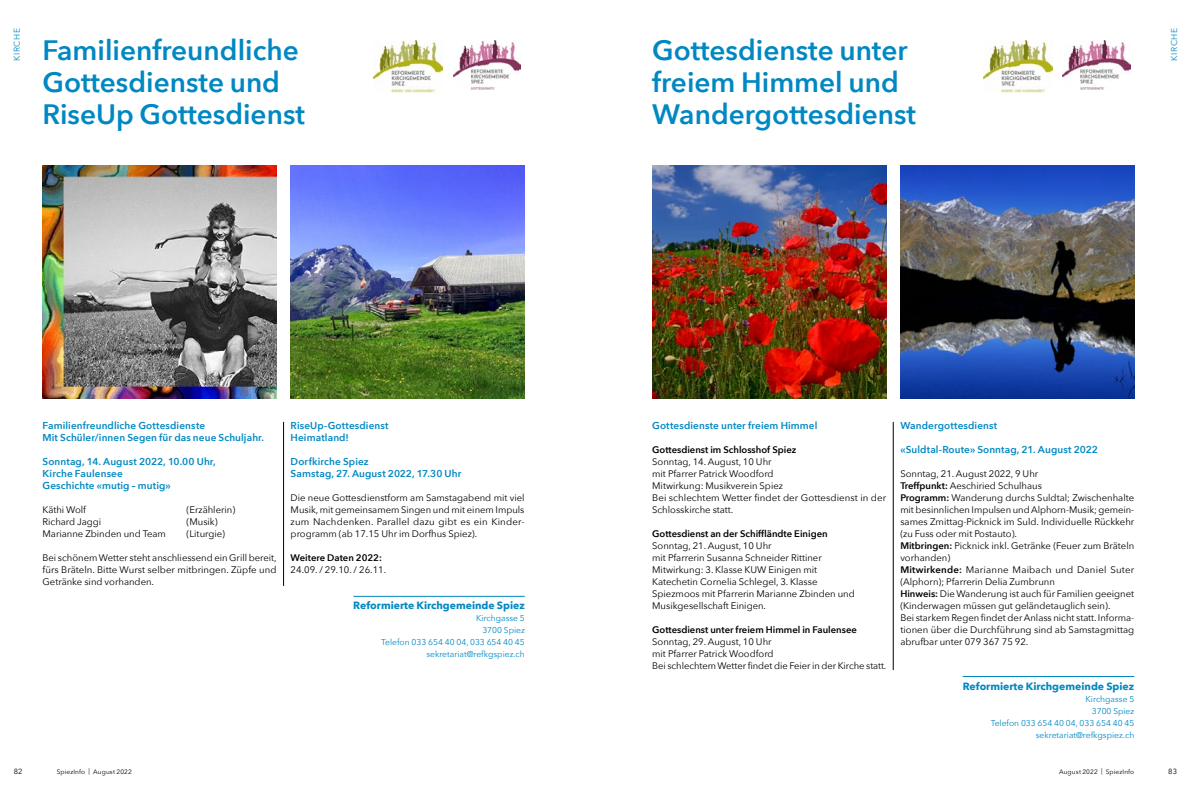
<style>
.page{position:relative;width:1191px;height:794px;background:#fff}
.page>*{position:absolute;margin:0;border:0;box-sizing:border-box;transform-origin:0 0}
.t1{font:600 28px/32px "Avenir Next";color:#0088c2}
.t2{font:700 10.5px "Avenir Next";color:#0088c2}
.t3{font:600 10px/12px "Avenir Next";letter-spacing:.01em;color:#0088c2}
.t4{font:9.5px/12px "Avenir Next";color:#000}
.t5{font:600 9.5px "Avenir Next";color:#000}
.t6{font:8.5px/12px "Avenir Next";color:#0088c2;text-align:right}
.t7{font:7.5px "Avenir Next";color:#000}
.t8{font:6.5px "Avenir Next";letter-spacing:.02em;color:#000}
.s1{font-weight:600}
</style>
<div class="page">
<hr style="left:283px;top:422px;width:1px;height:164px;background:#000">
<hr style="left:893px;top:422px;width:1px;height:248px;background:#000">
<img style="left:43px;top:166px;width:233px;height:232px">
<img style="left:652px;top:166px;width:234px;height:232px">
<img style="left:291px;top:166px;width:233px;height:232px">
<img style="left:900px;top:166px;width:234px;height:232px">
<hr style="left:353px;top:596px;width:172px;height:1px;background:#0088c2">
<hr style="left:962px;top:676px;width:172px;height:1px;background:#0088c2">
<img style="left:453px;top:40px;width:67px;height:50px">
<img style="left:1063px;top:40px;width:67px;height:50px">
<img style="left:373px;top:40px;width:70px;height:52px">
<img style="left:983px;top:40px;width:69px;height:52px">
<p class="t6" style="left:11px;top:61px;width:34px;rotate:-90deg">KIRCHE</p>
<h1 class="t1" style="left:43px;top:34px;width:264px">Familienfreundliche<br>Gottesdienste und<br>RiseUp Gottesdienst</h1>
<h1 class="t1" style="left:652px;top:34px;width:265px">Gottesdienste unter freiem Himmel und<br>Wandergottesdienst</h1>
<p class="t6" style="left:1167px;top:61px;width:34px;rotate:-90deg">KIRCHE</p>
<p class="t3" style="left:43px;top:419px;width:223px">Familienfreundliche Gottesdienste<br>Mit Schüler/innen Segen für das neue Schuljahr.</p>
<p class="t3" style="left:43px;top:455px;width:175px">Sonntag, 14. August 2022, 10.00 Uhr,<br>Kirche Faulensee<br>Geschichte «mutig – mutig»</p>
<p class="t4" style="left:43px;top:503px;width:45px">Käthi Wolf</p>
<p class="t4" style="left:187px;top:503px;width:50px">(Erzählerin)</p>
<p class="t4" style="left:43px;top:515px;width:60px">Richard Jaggi</p>
<p class="t4" style="left:187px;top:515px;width:33px">(Musik)</p>
<p class="t4" style="left:43px;top:527px;width:125px">Marianne Zbinden und Team</p>
<p class="t4" style="left:187px;top:527px;width:40px">(Liturgie)</p>
<p class="t4" style="left:43px;top:551px;width:236px;text-align:justify">Bei schönem Wetter steht anschliessend ein Grill bereit, fürs Bräteln. Bitte Wurst selber mitbringen. Züpfe und Getränke sind vorhanden.</p>
<p class="t3" style="left:291px;top:419px;width:99px">RiseUp-Gottesdienst<br>Heimatland!</p>
<p class="t3" style="left:291px;top:455px;width:172px">Dorfkirche Spiez<br>Samstag, 27. August 2022, 17.30 Uhr</p>
<p class="t4" style="left:291px;top:491px;width:235px;text-align:justify">Die neue Gottesdienstform am Samstagabend mit viel Musik, mit gemeinsamem Singen und mit einem Impuls zum Nachdenken. Parallel dazu gibt es ein Kinder&shy;programm (ab 17.15 Uhr im Dorfhus Spiez).</p>
<p class="t5" style="left:291px;top:550px;width:93px">Weitere Daten 2022:</p>
<p class="t4" style="left:291px;top:563px;width:97px">24.09. / 29.10. / 26.11.</p>
<p class="t2" style="left:353px;top:596px;width:173px">Reformierte Kirchgemeinde Spiez</p>
<p class="t6" style="left:381px;top:612px;width:145px">Kirchgasse 5<br>3700 Spiez<br>Telefon 033 654 40 04, 033 654 40 45 sekretariat@refkgspiez.ch</p>
<p class="t3" style="left:652px;top:419px;width:167px">Gottesdienste unter freiem Himmel</p>
<p class="t5" style="left:652px;top:441px;width:146px">Gottesdienst im Schlosshof Spiez</p>
<p class="t4" style="left:652px;top:455px;width:235px">Sonntag, 14. August, 10 Uhr<br>mit Pfarrer Patrick Woodford<br>Mitwirkung: Musikverein Spiez<br>Bei schlechtem Wetter findet der Gottesdienst in der<br>Schlosskirche statt.</p>
<p class="t5" style="left:652px;top:526px;width:177px">Gottesdienst an der Schiffländte Einigen</p>
<p class="t4" style="left:652px;top:539px;width:204px">Sonntag, 21. August, 10 Uhr<br>mit Pfarrerin Susanna Schneider Rittiner Mitwirkung: 3. Klasse KUW Einigen mit Katechetin Cornelia Schlegel, 3. Klasse Spiezmoos mit Pfarrerin Marianne Zbinden und Musikgesellschaft Einigen.</p>
<p class="t5" style="left:652px;top:622px;width:206px">Gottesdienst unter freiem Himmel in Faulensee</p>
<p class="t4" style="left:652px;top:635px;width:236px">Sonntag, 29. August, 10 Uhr<br>mit Pfarrer Patrick Woodford<br>Bei schlechtem Wetter findet die Feier in der Kirche statt.</p>
<p class="t3" style="left:900px;top:419px;width:98px">Wandergottesdienst</p>
<p class="t3" style="left:900px;top:443px;width:199px">«Suldtal-Route» Sonntag, 21. August 2022</p>
<p class="t4" style="left:900px;top:467px;width:235px">Sonntag, 21. August 2022, 9 Uhr<br><span class="s1">Treffpunkt:</span> Aeschiried Schulhaus<br><span class="s1">Programm:</span> Wanderung durchs Suldtal; Zwischenhalte mit besinnlichen Impulsen und Alphorn-Musik; gemein&shy;sames Zmittag-Picknick im Suld. Individuelle Rückkehr (zu Fuss oder mit Postauto).<br><span class="s1">Mitbringen:</span> Picknick inkl. Getränke (Feuer zum Bräteln vorhanden)<br><span class="s1">Mitwirkende:</span> Marianne Maibach und Daniel Suter (Alphorn); Pfarrerin Delia Zumbrunn<br><span class="s1">Hinweis:</span> Die Wanderung ist auch für Familien geeignet (Kinderwagen müssen gut geländetauglich sein).<br>Bei starkem Regen findet der Anlass nicht statt. Informa&shy;tionen über die Durchführung sind ab Samstagmittag abrufbar unter 079 367 75 92.</p>
<p class="t2" style="left:962px;top:676px;width:173px">Reformierte Kirchgemeinde Spiez</p>
<p class="t6" style="left:990px;top:692px;width:145px">Kirchgasse 5<br>3700 Spiez<br>Telefon 033 654 40 04, 033 654 40 45 sekretariat@refkgspiez.ch</p>
<p class="t7" style="left:14px;top:764px;width:10px">82</p>
<p class="t8" style="left:57px;top:766px;width:77px">SpiezInfo | August 2022</p>
<p class="t8" style="left:1059px;top:766px;width:77px">August 2022 | SpiezInfo</p>
<p class="t7" style="left:1168px;top:764px;width:10px">83</p>
</div>
